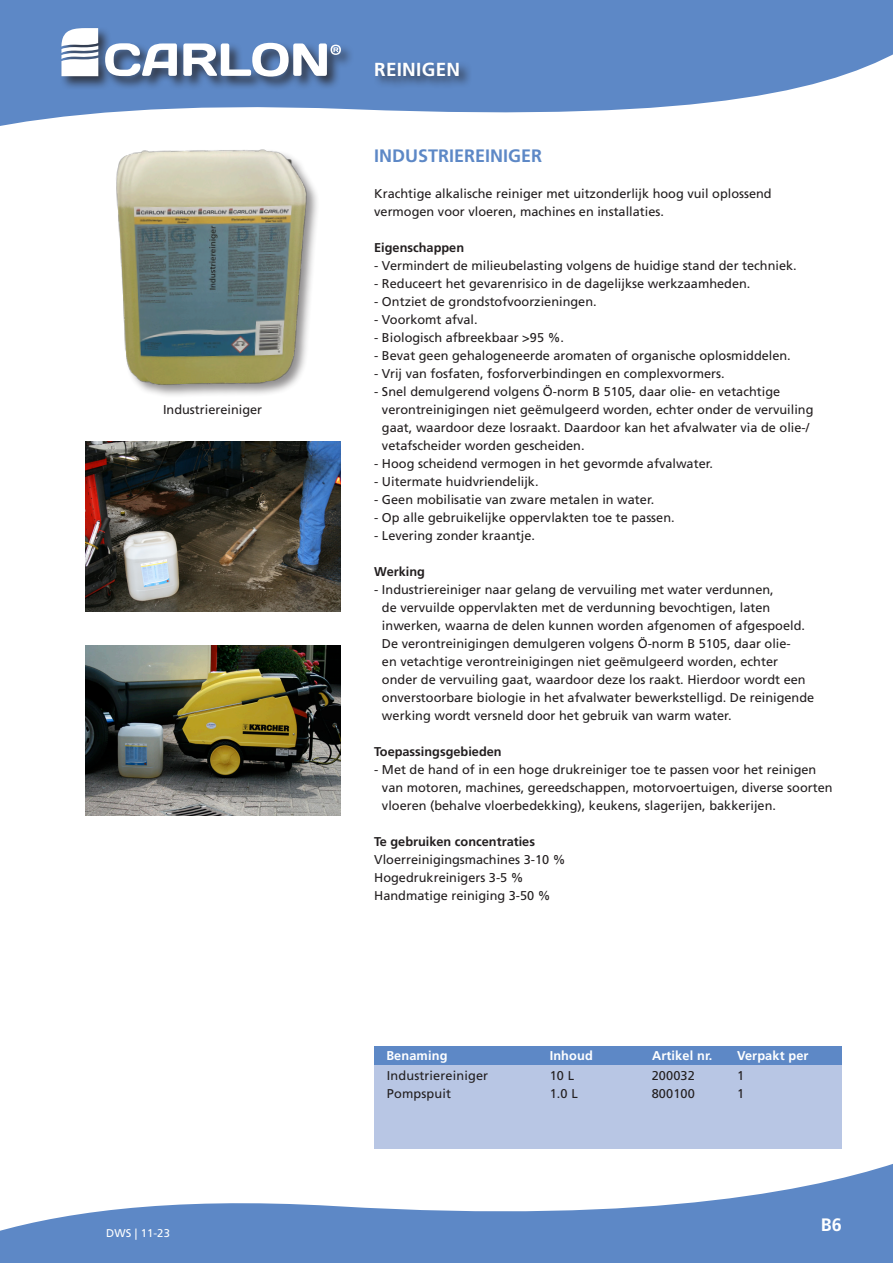
<style>
.page{position:relative;width:893px;height:1263px;background:#fff}
.page>*{position:absolute;margin:0;border:0;box-sizing:border-box;transform-origin:0 0}
.t1{font:700 18.9px "Frutiger LT Std";color:#fff}
.naam{font:700 18px "Frutiger LT Std";color:#5d88c6}
.t2{font:700 18px "Frutiger LT Std";color:#fff}
.omschrijving{font:12.75px/18px "Frutiger LT Std";color:#231f20}
.omschrijving-2{font:700 12.75px "Frutiger LT Std";color:#231f20}
.t3{font:700 12.75px "Frutiger LT Std";letter-spacing:.01em;color:#fff}
.t4{font:11.25px "Frutiger LT Std";letter-spacing:.01em;color:#fff}
</style>
<div class="page">
<svg style="left:0;top:1164px;width:893px;height:99px;fill:#5d88c6"></svg>
<svg style="left:0;top:0;width:893px;height:126px;fill:#5d88c6"></svg>
<div style="left:373px;top:60px;width:100px;height:30px;background:#231f20;opacity:.75"></div>
<div style="left:60px;top:26px;width:294px;height:65px;background:#231f20;opacity:.75"></div>
<svg style="left:105px;top:43px;width:72px;height:33px"></svg>
<svg style="left:183px;top:43px;width:158px;height:34px"></svg>
<svg style="left:61px;top:28px;width:37px;height:48px"></svg>
<img style="left:116px;top:149px;width:201px;height:247px">
<div style="left:374px;top:1046px;width:468px;height:102px;background:#b8c6e4"></div>
<div style="left:374px;top:1046px;width:468px;height:18px;background:#5d88c6"></div>
<img style="left:85px;top:442px;width:255px;height:170px">
<img style="left:85px;top:645px;width:255px;height:170px">
<p class="omschrijving" style="left:163px;top:401px;width:101px">Industriereiniger</p>
<p class="t4" style="left:106px;top:1226px;width:65px">DWS | 11-23</p>
<p class="t1" style="left:374px;top:58px;width:12px">REINIGEN</p>
<p class="naam" style="left:374px;top:145px;width:170px">INDUSTRIEREINIGER</p>
<p class="omschrijving" style="left:374px;top:185px;width:399px">Krachtige alkalische reiniger met uitzonderlijk hoog vuil oplossend</p>
<p class="omschrijving" style="left:374px;top:203px;width:291px">vermogen voor vloeren, machines en installaties.</p>
<p class="omschrijving-2" style="left:374px;top:240px;width:91px">Eigenschappen</p>
<p class="omschrijving" style="left:374px;top:257px;width:424px">- Vermindert de milieubelasting volgens de huidige stand der techniek.</p>
<p class="omschrijving" style="left:374px;top:275px;width:378px">- Reduceert het gevarenrisico in de dagelijkse werkzaamheden.</p>
<p class="omschrijving" style="left:374px;top:293px;width:224px">- Ontziet de grondstofvoorzieningen.</p>
<p class="omschrijving" style="left:374px;top:311px;width:105px">- Voorkomt afval.</p>
<p class="omschrijving" style="left:374px;top:329px;width:191px">- Biologisch afbreekbaar &gt;95 %.</p>
<p class="omschrijving" style="left:374px;top:347px;width:418px">- Bevat geen gehalogeneerde aromaten of organische oplosmiddelen.</p>
<p class="omschrijving" style="left:374px;top:365px;width:352px">- Vrij van fosfaten, fosforverbindingen en complexvormers.</p>
<p class="omschrijving" style="left:382px;top:383px;width:433px;text-indent:-8px">- Snel demulgerend volgens Ö-norm B 5105, daar olie- en vetachtige verontreinigingen niet geëmulgeerd worden, echter onder de vervuiling gaat, waardoor deze losraakt. Daardoor kan het afvalwater via de olie-/ vetafscheider worden gescheiden.</p>
<p class="omschrijving" style="left:374px;top:455px;width:340px">- Hoog scheidend vermogen in het gevormde afvalwater.</p>
<p class="omschrijving" style="left:374px;top:473px;width:166px">- Uitermate huidvriendelijk.</p>
<p class="omschrijving" style="left:374px;top:491px;width:282px">- Geen mobilisatie van zware metalen in water.</p>
<p class="omschrijving" style="left:374px;top:509px;width:302px">- Op alle gebruikelijke oppervlakten toe te passen.</p>
<p class="omschrijving" style="left:374px;top:527px;width:162px">- Levering zonder kraantje.</p>
<p class="omschrijving-2" style="left:374px;top:564px;width:52px">Werking</p>
<p class="omschrijving" style="left:382px;top:581px;width:434px;text-indent:-8px">- Industriereiniger naar gelang de vervuiling met water verdunnen,<br>de vervuilde oppervlakten met de verdunning bevochtigen, laten inwerken, waarna de delen kunnen worden afgenomen of afgespoeld.<br>De verontreinigingen demulgeren volgens Ö-norm B 5105, daar olie-<br>en vetachtige verontreinigingen niet geëmulgeerd worden, echter onder de vervuiling gaat, waardoor deze los raakt. Hierdoor wordt een onverstoorbare biologie in het afvalwater bewerkstelligd. De reinigende werking wordt versneld door het gebruik van warm water.</p>
<p class="omschrijving-2" style="left:374px;top:744px;width:129px">Toepassingsgebieden</p>
<p class="omschrijving" style="left:382px;top:761px;width:452px;text-indent:-8px">- Met de hand of in een hoge drukreiniger toe te passen voor het reinigen van motoren, machines, gereedschappen, motorvoertuigen, diverse soorten vloeren (behalve vloerbedekking), keukens, slagerijen, bakkerijen.</p>
<p class="omschrijving-2" style="left:374px;top:834px;width:162px">Te gebruiken concentraties</p>
<p class="omschrijving" style="left:374px;top:851px;width:193px">Vloerreinigingsmachines 3-10 %</p>
<p class="omschrijving" style="left:374px;top:869px;width:151px">Hogedrukreinigers 3-5 %</p>
<p class="omschrijving" style="left:374px;top:887px;width:178px">Handmatige reiniging 3-50 %</p>
<p class="t3" style="left:386px;top:1048px;width:63px">Benaming</p>
<p class="t3" style="left:550px;top:1048px;width:45px">Inhoud</p>
<p class="t3" style="left:652px;top:1048px;width:62px">Artikel nr.</p>
<p class="t3" style="left:737px;top:1048px;width:73px">Verpakt per</p>
<p class="omschrijving" style="left:387px;top:1067px;width:103px">Industriereiniger</p>
<p class="omschrijving" style="left:550px;top:1067px;width:26px">10 L</p>
<p class="omschrijving" style="left:652px;top:1067px;width:45px">200032</p>
<p class="omschrijving" style="left:737px;top:1067px;width:9px">1</p>
<p class="omschrijving" style="left:387px;top:1085px;width:66px">Pompspuit</p>
<p class="omschrijving" style="left:550px;top:1085px;width:30px">1.0 L</p>
<p class="omschrijving" style="left:652px;top:1085px;width:45px">800100</p>
<p class="omschrijving" style="left:737px;top:1085px;width:9px">1</p>
<p class="t2" style="left:821px;top:1214px;width:23px">B6</p>
</div>
